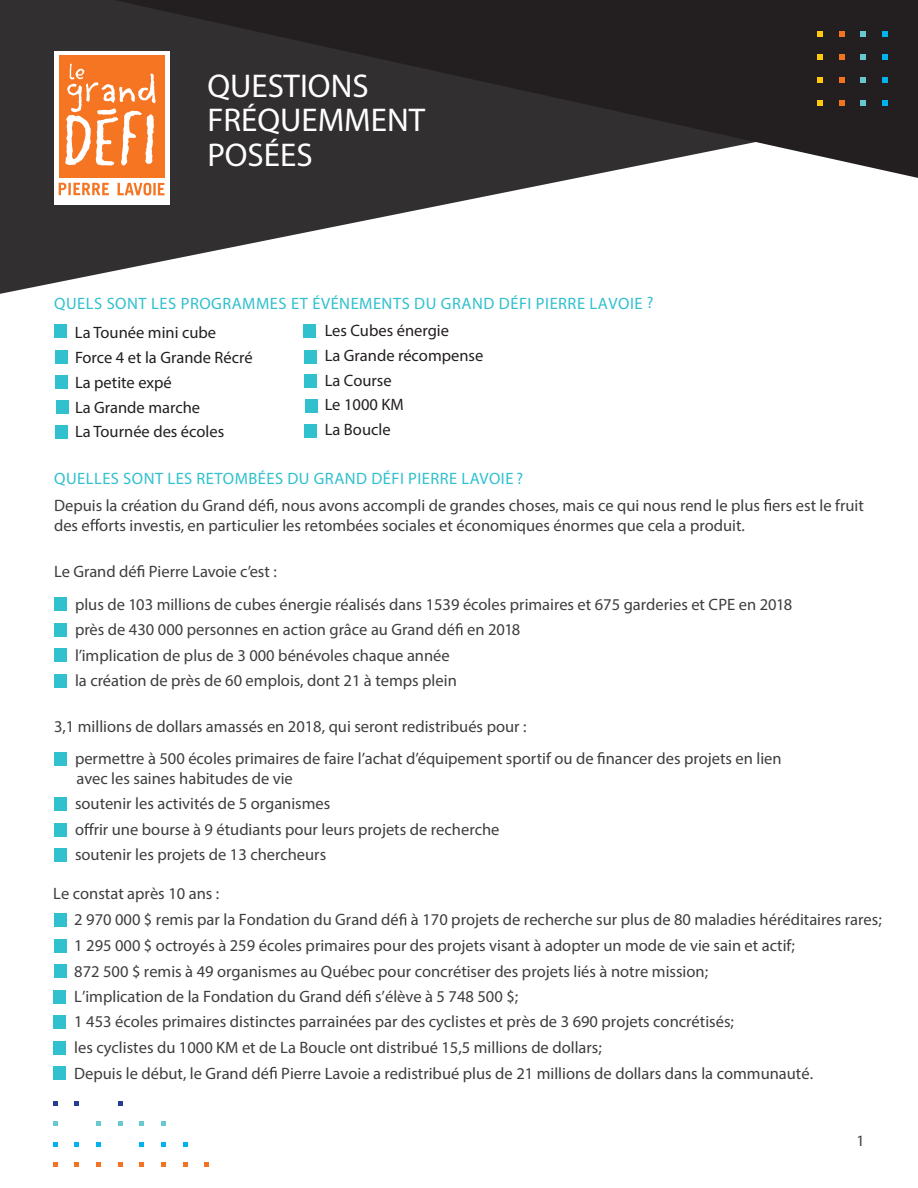
<style>
.page{position:relative;width:918px;height:1188px;background:#fff}
.page>*{position:absolute;margin:0;border:0;box-sizing:border-box;transform-origin:0 0}
.t1{font:600 33px/34.5px "Gibson";color:#fff}
.t2{font:16.5px/25.5px "Myriad Pro";color:#3e3e3f}
.t3{font:16.5px/24.8px "Myriad Pro";color:#231f20}
.t4{font:700 16.5px "Myriad Pro";color:#3e3e3f}
.t5{font:700 16.5px "Myriad Pro";letter-spacing:.03em;color:#30c0ce}
.t6{font:15.75px "Myriad Pro";color:#3e3e3f}
</style>
<div class="page">
<svg style="left:266px;top:499px;width:8px;height:12px"></svg>
<svg style="left:764px;top:499px;width:7px;height:12px"></svg>
<svg style="left:90px;top:519px;width:10px;height:12px"></svg>
<div style="left:54px;top:598px;width:13px;height:13px;background:#30c0ce"></div>
<div style="left:54px;top:623px;width:13px;height:14px;background:#30c0ce"></div>
<svg style="left:455px;top:623px;width:7px;height:12px"></svg>
<div style="left:54px;top:649px;width:13px;height:13px;background:#30c0ce"></div>
<div style="left:54px;top:674px;width:13px;height:14px;background:#30c0ce"></div>
<div style="left:54px;top:752px;width:13px;height:14px;background:#30c0ce"></div>
<div style="left:54px;top:797px;width:13px;height:14px;background:#30c0ce"></div>
<div style="left:54px;top:823px;width:13px;height:13px;background:#30c0ce"></div>
<svg style="left:84px;top:823px;width:10px;height:12px"></svg>
<div style="left:54px;top:848px;width:13px;height:14px;background:#30c0ce"></div>
<svg style="left:0;top:0;width:576px;height:294px;fill:#312f30"></svg>
<svg style="left:114px;top:0;width:804px;height:178px;background:#333031"></svg>
<div style="left:53px;top:990px;width:13px;height:13px;background:#30c0ce"></div>
<svg style="left:363px;top:990px;width:7px;height:12px"></svg>
<div style="left:53px;top:1016px;width:13px;height:13px;background:#30c0ce"></div>
<div style="left:53px;top:1041px;width:13px;height:14px;background:#30c0ce"></div>
<div style="left:53px;top:1067px;width:13px;height:13px;background:#30c0ce"></div>
<svg style="left:269px;top:1067px;width:8px;height:12px"></svg>
<div style="left:55px;top:324px;width:12px;height:14px;background:#30c0ce"></div>
<div style="left:55px;top:351px;width:13px;height:13px;background:#30c0ce"></div>
<div style="left:55px;top:375px;width:13px;height:14px;background:#30c0ce"></div>
<div style="left:56px;top:425px;width:12px;height:13px;background:#30c0ce"></div>
<div style="left:56px;top:400px;width:12px;height:14px;background:#30c0ce"></div>
<div style="left:304px;top:324px;width:12px;height:13px;background:#30c0ce"></div>
<div style="left:304px;top:350px;width:13px;height:13px;background:#30c0ce"></div>
<div style="left:304px;top:375px;width:12px;height:13px;background:#30c0ce"></div>
<div style="left:305px;top:424px;width:12px;height:14px;background:#30c0ce"></div>
<div style="left:305px;top:399px;width:12px;height:14px;background:#30c0ce"></div>
<div style="left:54px;top:913px;width:13px;height:14px;background:#30c0ce"></div>
<svg style="left:399px;top:913px;width:7px;height:12px"></svg>
<div style="left:54px;top:939px;width:13px;height:14px;background:#30c0ce"></div>
<div style="left:54px;top:965px;width:13px;height:13px;background:#30c0ce"></div>
<svg style="left:118px;top:1101px;width:5px;height:5px"></svg>
<svg style="left:75px;top:1101px;width:4px;height:5px"></svg>
<svg style="left:53px;top:1101px;width:5px;height:5px"></svg>
<svg style="left:161px;top:1122px;width:5px;height:4px"></svg>
<svg style="left:140px;top:1122px;width:4px;height:4px"></svg>
<svg style="left:118px;top:1122px;width:5px;height:4px"></svg>
<svg style="left:96px;top:1122px;width:5px;height:4px"></svg>
<svg style="left:53px;top:1122px;width:5px;height:4px"></svg>
<svg style="left:183px;top:1142px;width:5px;height:5px"></svg>
<svg style="left:161px;top:1142px;width:5px;height:5px"></svg>
<svg style="left:140px;top:1142px;width:4px;height:5px"></svg>
<svg style="left:96px;top:1142px;width:5px;height:5px"></svg>
<svg style="left:75px;top:1142px;width:4px;height:5px"></svg>
<svg style="left:53px;top:1142px;width:5px;height:5px"></svg>
<svg style="left:205px;top:1162px;width:4px;height:5px"></svg>
<svg style="left:183px;top:1162px;width:5px;height:5px"></svg>
<svg style="left:161px;top:1162px;width:5px;height:5px"></svg>
<svg style="left:140px;top:1162px;width:4px;height:5px"></svg>
<svg style="left:118px;top:1162px;width:5px;height:5px"></svg>
<svg style="left:96px;top:1162px;width:5px;height:5px"></svg>
<svg style="left:75px;top:1162px;width:4px;height:5px"></svg>
<svg style="left:53px;top:1162px;width:5px;height:5px"></svg>
<svg style="left:883px;top:31px;width:5px;height:5px"></svg>
<svg style="left:883px;top:54px;width:5px;height:5px"></svg>
<svg style="left:883px;top:78px;width:5px;height:5px"></svg>
<svg style="left:883px;top:101px;width:5px;height:5px"></svg>
<svg style="left:861px;top:31px;width:5px;height:5px"></svg>
<svg style="left:861px;top:54px;width:5px;height:5px"></svg>
<svg style="left:861px;top:78px;width:5px;height:5px"></svg>
<svg style="left:861px;top:101px;width:5px;height:5px"></svg>
<svg style="left:839px;top:31px;width:5px;height:5px"></svg>
<svg style="left:839px;top:54px;width:5px;height:5px"></svg>
<svg style="left:839px;top:78px;width:5px;height:5px"></svg>
<svg style="left:839px;top:101px;width:5px;height:5px"></svg>
<svg style="left:817px;top:31px;width:5px;height:5px"></svg>
<svg style="left:817px;top:54px;width:5px;height:5px"></svg>
<svg style="left:817px;top:78px;width:5px;height:5px"></svg>
<svg style="left:817px;top:101px;width:5px;height:5px"></svg>
<div style="left:54px;top:51px;width:115px;height:154px;background:#fff"></div>
<div style="left:59px;top:56px;width:106px;height:122px;background:#f57523"></div>
<svg style="left:59px;top:183px;width:50px;height:12px"></svg>
<svg style="left:118px;top:183px;width:47px;height:13px"></svg>
<svg style="left:65px;top:64px;width:91px;height:102px"></svg>
<svg style="left:312px;top:117px;width:84px;height:16px"></svg>
<h1 class="t1" style="left:207px;top:68px;width:219px">QUESTIONS<br>FRÉQUEMMENT<br>POSÉES</h1>
<p class="t5" style="left:54px;top:293px;width:601px">QUELS SONT LES PROGRAMMES ET ÉVÉNEMENTS DU GRAND DÉFI PIERRE LAVOIE ?</p>
<p class="t3" style="left:75px;top:320px;width:179px">La Tounée mini cube<br>Force 4 et la Grande Récré<br>La petite expé<br>La Grande marche<br>La Tournée des écoles</p>
<p class="t3" style="left:325px;top:318px;width:160px">Les Cubes énergie<br>La Grande récompense<br>La Course<br>Le 1000 KM<br>La Boucle</p>
<p class="t5" style="left:54px;top:469px;width:470px">QUELLES SONT LES RETOMBÉES DU GRAND DÉFI PIERRE LAVOIE ?</p>
<p class="t2" style="left:54px;top:495px;width:811px;line-height:19.8px">Depuis la création du Grand dé , nous avons accompli de grandes choses, mais ce qui nous rend le plus ers est le fruit des e orts investis, en particulier les retombées sociales et économiques énormes que cela a produit.</p>
<p class="t4" style="left:54px;top:562px;width:224px">Le Grand défi Pierre Lavoie c’est :</p>
<p class="t2" style="left:75px;top:591px;width:719px">plus de 103 millions de cubes énergie réalisés dans 1539 écoles primaires et 675 garderies et CPE en 2018 près de 430 000 personnes en action grâce au Grand dé en 2018<br>l’implication de plus de 3 000 bénévoles chaque année<br>la création de près de 60 emplois, dont 21 à temps plein</p>
<p class="t4" style="left:54px;top:716px;width:474px">3,1 millions de dollars amassés en 2018, qui seront redistribués pour :</p>
<p class="t2" style="left:75px;top:748px;width:708px;line-height:19.8px">permettre à 500 écoles primaires de faire l’achat d’équipement sportif ou de financer des projets en lien avec les saines habitudes de vie</p>
<p class="t2" style="left:75px;top:791px;width:426px">soutenir les activités de 5 organismes<br>o rir une bourse à 9 étudiants pour leurs projets de recherche soutenir les projets de 13 chercheurs</p>
<p class="t4" style="left:53px;top:883px;width:168px">Le constat après 10 ans :</p>
<p class="t2" style="left:74px;top:907px;width:809px">2 970 000 $ remis par la Fondation du Grand dé à 170 projets de recherche sur plus de 80 maladies héréditaires rares;<br>1 295 000 $ octroyés à 259 écoles primaires pour des projets visant à adopter un mode de vie sain et actif;<br>872 500 $ remis à 49 organismes au Québec pour concrétiser des projets liés à notre mission;</p>
<p class="t2" style="left:74px;top:1008px;width:661px">1 453 écoles primaires distinctes parrainées par des cyclistes et près de 3 690 projets concrétisés;</p>
<p class="t2" style="left:74px;top:983px;width:446px">L’implication de la Fondation du Grand dé s’élève à 5 748 500 $;</p>
<p class="t2" style="left:74px;top:1035px;width:740px">les cyclistes du 1000 KM et de La Boucle ont distribué 15,5 millions de dollars;<br>Depuis le début, le Grand dé Pierre Lavoie a redistribué plus de 21 millions de dollars dans la communauté.</p>
<p class="t6" style="left:856px;top:1131px;width:10px">1</p>
</div>
